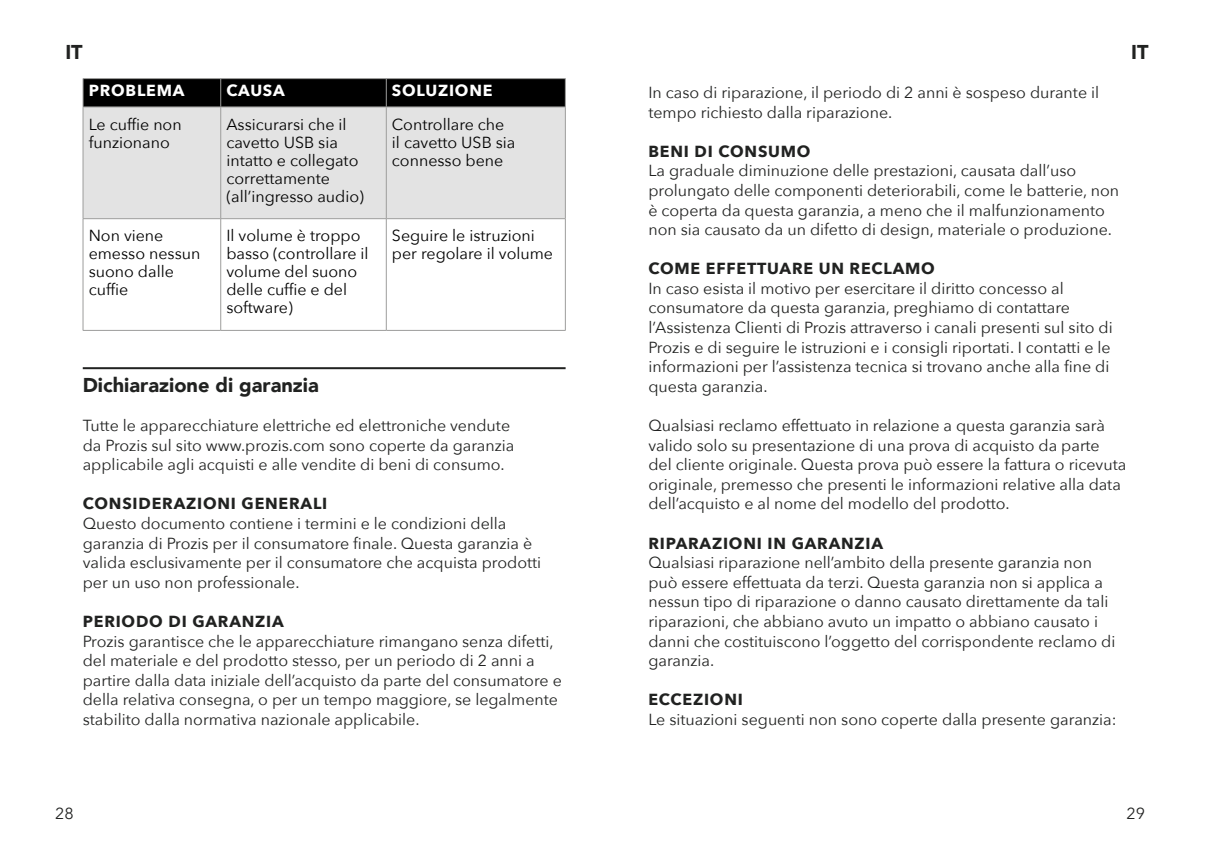
<style>
.page{position:relative;width:1214px;height:862px;background:#fff}
.page>*{position:absolute;margin:0;border:0;box-sizing:border-box;transform-origin:0 0}
.t1{font:900 20px "Avenir";color:#212221}
.t2{font:16px/19.6px "Avenir Next";color:#212221}
.t3{font:16px/18px "Avenir Next";color:#000}
.t4{font:700 16px "Avenir Next";letter-spacing:.05em;color:#212221}
.t5{font:700 16px "Avenir Next";letter-spacing:.05em;color:#fff}
</style>
<div class="page">
<hr style="left:83px;top:367px;width:482px;height:2px;background:#212221">
<div style="left:84px;top:108px;width:481px;height:110px;background:#e3e3e3"></div>
<hr style="left:83px;top:78px;width:138px;height:1px;background:#9d9d9c">
<hr style="left:221px;top:78px;width:165px;height:1px;background:#9d9d9c">
<hr style="left:386px;top:78px;width:179px;height:1px;background:#9d9d9c">
<svg style="left:83px;top:79px;width:483px;height:28px;background:#050505"></svg>
<hr style="left:83px;top:107px;width:138px;height:1px;background:#9d9d9c">
<hr style="left:83px;top:107px;width:1px;height:111px;background:#9d9d9c">
<hr style="left:221px;top:107px;width:165px;height:1px;background:#9d9d9c">
<hr style="left:220px;top:107px;width:1px;height:111px;background:#9d9d9c">
<hr style="left:386px;top:107px;width:179px;height:1px;background:#9d9d9c">
<hr style="left:386px;top:107px;width:1px;height:111px;background:#9d9d9c">
<hr style="left:565px;top:107px;width:1px;height:111px;background:#9d9d9c">
<hr style="left:83px;top:218px;width:138px;height:1px;background:#9d9d9c">
<hr style="left:83px;top:219px;width:1px;height:111px;background:#9d9d9c">
<hr style="left:221px;top:218px;width:165px;height:1px;background:#9d9d9c">
<hr style="left:220px;top:219px;width:1px;height:111px;background:#9d9d9c">
<hr style="left:386px;top:218px;width:179px;height:1px;background:#9d9d9c">
<hr style="left:386px;top:219px;width:1px;height:111px;background:#9d9d9c">
<hr style="left:565px;top:219px;width:1px;height:111px;background:#9d9d9c">
<hr style="left:83px;top:330px;width:138px;height:1px;background:#9d9d9c">
<hr style="left:221px;top:330px;width:165px;height:1px;background:#9d9d9c">
<hr style="left:386px;top:330px;width:179px;height:1px;background:#9d9d9c">
<p class="t1" style="left:65px;top:35px;width:19px">IT</p>
<p class="t1" style="left:1131px;top:35px;width:19px">IT</p>
<p class="t2" style="left:648px;top:82px;width:452px">In caso di riparazione, il periodo di 2 anni è sospeso durante il tempo richiesto dalla riparazione.</p>
<p class="t4" style="left:648px;top:137px;width:164px">BENI DI CONSUMO</p>
<p class="t2" style="left:648px;top:160px;width:472px">La graduale diminuzione delle prestazioni, causata dall’uso prolungato delle componenti deteriorabili, come le batterie, non è coperta da questa garanzia, a meno che il malfunzionamento non sia causato da un difetto di design, materiale o produzione.</p>
<p class="t4" style="left:648px;top:255px;width:288px">COME EFFETTUARE UN RECLAMO</p>
<p class="t2" style="left:648px;top:278px;width:466px">In caso esista il motivo per esercitare il diritto concesso al consumatore da questa garanzia, preghiamo di contattare l’Assistenza Clienti di Prozis attraverso i canali presenti sul sito di Prozis e di seguire le istruzioni e i consigli riportati. I contatti e le informazioni per l’assistenza tecnica si trovano anche alla fine di questa garanzia.</p>
<p class="t2" style="left:648px;top:415px;width:479px">Qualsiasi reclamo effettuato in relazione a questa garanzia sarà valido solo su presentazione di una prova di acquisto da parte del cliente originale. Questa prova può essere la fattura o ricevuta originale, premesso che presenti le informazioni relative alla data dell’acquisto e al nome del modello del prodotto.</p>
<p class="t4" style="left:648px;top:529px;width:236px">RIPARAZIONI IN GARANZIA</p>
<p class="t2" style="left:648px;top:552px;width:468px">Qualsiasi riparazione nell’ambito della presente garanzia non può essere effettuata da terzi. Questa garanzia non si applica a nessun tipo di riparazione o danno causato direttamente da tali riparazioni, che abbiano avuto un impatto o abbiano causato i danni che costituiscono l’oggetto del corrispondente reclamo di garanzia.</p>
<p class="t4" style="left:648px;top:686px;width:96px">ECCEZIONI</p>
<p class="t2" style="left:648px;top:709px;width:469px">Le situazioni seguenti non sono coperte dalla presente garanzia:</p>
<p class="t5" style="left:89px;top:76px;width:97px">PROBLEMA</p>
<p class="t5" style="left:226px;top:76px;width:60px">CAUSA</p>
<p class="t5" style="left:392px;top:76px;width:102px">SOLUZIONE</p>
<p class="t3" style="left:89px;top:114px;width:94px">Le cuffie non funzionano</p>
<p class="t3" style="left:226px;top:114px;width:139px">Assicurarsi che il cavetto USB sia intatto e collegato correttamente (all’ingresso audio)</p>
<p class="t3" style="left:392px;top:114px;width:125px">Controllare che il cavetto USB sia connesso bene</p>
<p class="t3" style="left:89px;top:226px;width:113px">Non viene emesso nessun suono dalle cuffie</p>
<p class="t3" style="left:226px;top:226px;width:144px">Il volume è troppo basso (controllare il volume del suono delle cuffie e del software)</p>
<p class="t3" style="left:392px;top:226px;width:163px">Seguire le istruzioni per regolare il volume</p>
<p class="t1" style="left:83px;top:368px;width:237px">Dichiarazione di garanzia</p>
<p class="t2" style="left:83px;top:415px;width:433px">Tutte le apparecchiature elettriche ed elettroniche vendute da Prozis sul sito www.prozis.com sono coperte da garanzia applicabile agli acquisti e alle vendite di beni di consumo.</p>
<p class="t4" style="left:83px;top:490px;width:246px">CONSIDERAZIONI GENERALI</p>
<p class="t2" style="left:83px;top:513px;width:460px">Questo documento contiene i termini e le condizioni della garanzia di Prozis per il consumatore finale. Questa garanzia è valida esclusivamente per il consumatore che acquista prodotti per un uso non professionale.</p>
<p class="t4" style="left:83px;top:607px;width:202px">PERIODO DI GARANZIA</p>
<p class="t2" style="left:83px;top:630px;width:480px">Prozis garantisce che le apparecchiature rimangano senza difetti, del materiale e del prodotto stesso, per un periodo di 2 anni a partire dalla data iniziale dell’acquisto da parte del consumatore e della relativa consegna, o per un tempo maggiore, se legalmente stabilito dalla normativa nazionale applicabile.</p>
<p class="t2" style="left:55px;top:803px;width:20px">28</p>
<p class="t2" style="left:1126px;top:803px;width:20px">29</p>
</div>
